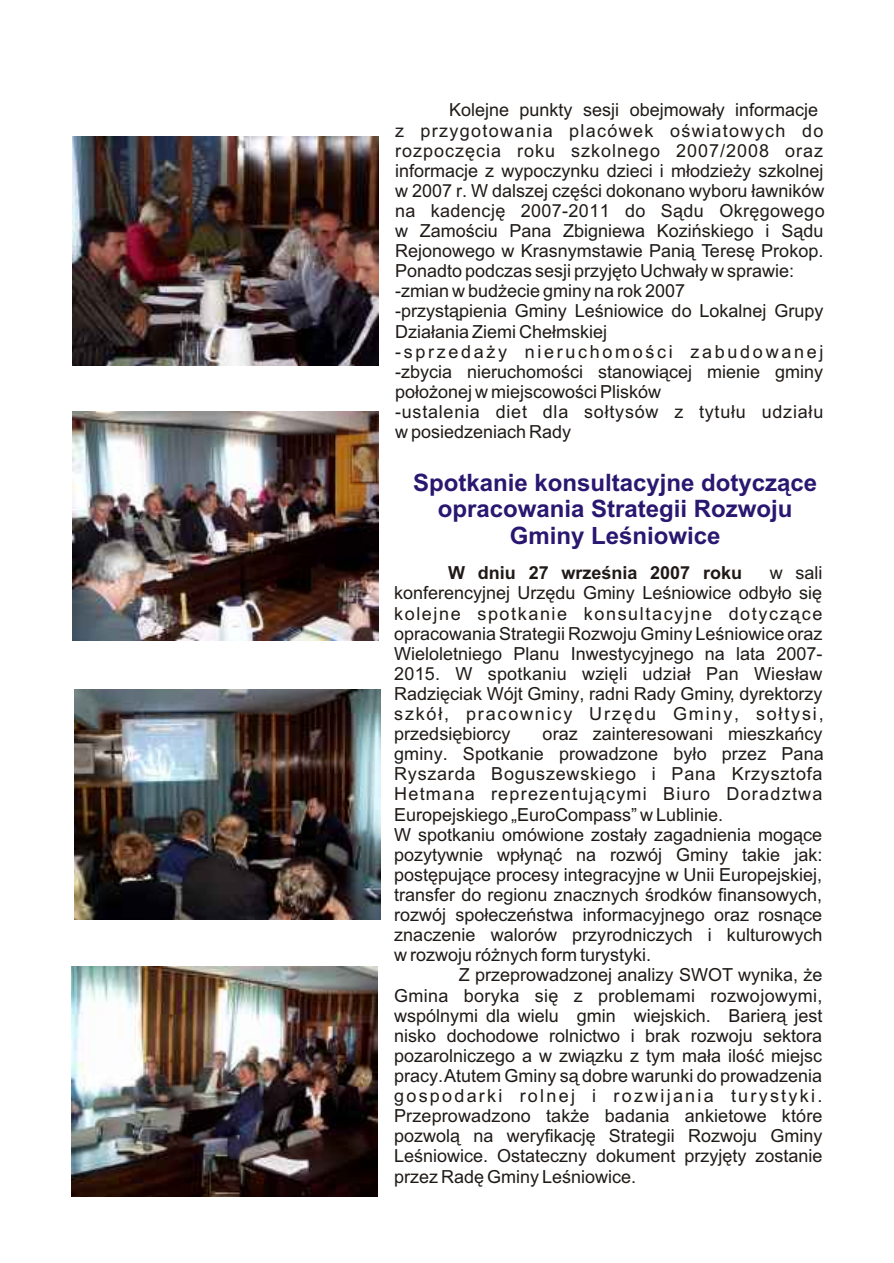
<style>
.page{position:relative;width:894px;height:1263px;background:#fff}
.page>*{position:absolute;margin:0;border:0;box-sizing:border-box;transform-origin:0 0}
.t1{font:700 24px/26.8px "Arial CE";color:#291770;text-align:center}
.t2{font:18px/20.1px "Arial CE";color:#1f1a17}
.t3{font:700 18px "Arial CE";color:#1f1a17}
</style>
<div class="page">
<img style="left:73px;top:136px;width:306px;height:229px">
<img style="left:73px;top:411px;width:306px;height:230px">
<img style="left:74px;top:690px;width:306px;height:229px">
<img style="left:71px;top:967px;width:306px;height:229px">
<p class="t2" style="left:395px;top:102px;width:431px;text-indent:54px">Kolejne punkty sesji obejmowa³y informacje z przygotowania placówek oœwiatowych do rozpoczêcia roku szkolnego 2007/2008 oraz informacje z wypoczynku dzieci i m³odzie¿y szkolnej w 2007 r. W dalszej czêœci dokonano wyboru ³awników na kadencjê 2007-2011 do S¹du Okrêgowego w Zamoœciu Pana Zbigniewa Koziñskiego i S¹du Rejonowego w Krasnymstawie Pani¹ Teresê Prokop.<br>Ponadto podczas sesji przyjêto Uchwa³y w sprawie: -zmian w bud¿ecie gminy na rok 2007<br>-przyst¹pienia Gminy Leœniowice do Lokalnej Grupy Dzia³ania Ziemi Che³mskiej<br>-sprzeda¿y nieruchomoœci zabudowanej -zbycia nieruchomoœci stanowi¹cej mienie gminy po³o¿onej w miejscowoœci Plisków<br>-ustalenia diet dla so³tysów z tytu³u udzia³u w posiedzeniach Rady</p>
<h1 class="t1" style="left:413px;top:471px;width:406px">Spotkanie konsultacyjne dotycz¹ce opracowania Strategii Rozwoju<br>Gminy Leœniowice</h1>
<p class="t3" style="left:448px;top:566px;width:295px">W dniu 27 wrzeœnia 2007 roku</p>
<p class="t2" style="left:394px;top:565px;width:431px;text-align:justify;text-indent:376px">w sali konferencyjnej Urzêdu Gminy Leœniowice odby³o siê kolejne spotkanie konsultacyjne dotycz¹ce opracowania Strategii Rozwoju Gminy Leœniowice oraz Wieloletniego Planu Inwestycyjnego na lata 2007- 2015. W spotkaniu wziêli udzia³ Pan Wies³aw Radziêciak Wójt Gminy, radni Rady Gminy, dyrektorzy szkó³, pracownicy Urzêdu Gminy, so³tysi, przedsiêbiorcy</p>
<p class="t2" style="left:394px;top:725px;width:431px;text-indent:148px">oraz zainteresowani mieszkañcy gminy. Spotkanie prowadzone by³o przez Pana Ryszarda Boguszewskiego i Pana Krzysztofa Hetmana reprezentuj¹cymi Biuro Doradztwa Europejskiego „EuroCompass” w Lublinie.<br>W spotkaniu omówione zosta³y zagadnienia mog¹ce pozytywnie wp³yn¹æ na rozwój Gminy takie jak: postêpuj¹ce procesy integracyjne w Unii Europejskiej, transfer do regionu znacznych œrodków finansowych, rozwój spo³eczeñstwa informacyjnego oraz rosn¹ce znaczenie walorów przyrodniczych i kulturowych w rozwoju ró¿nych form turystyki.</p>
<p class="t2" style="left:394px;top:967px;width:430px;text-align:justify;text-indent:65px">Z przeprowadzonej analizy SWOT wynika, ¿e Gmina boryka siê z problemami rozwojowymi, wspólnymi dla wielu gmin wiejskich. Barier¹ jest nisko dochodowe rolnictwo i brak rozwoju sektora pozarolniczego a w zwi¹zku z tym ma³a iloœæ miejsc pracy. Atutem Gminy s¹ dobre warunki do prowadzenia gospodarki rolnej i rozwijania turystyki.<br>Przeprowadzono tak¿e badania ankietowe które pozwol¹ na weryfikacjê Strategii Rozwoju Gminy Leœniowice. Ostateczny dokument przyjêty zostanie przez Radê Gminy Leœniowice.</p>
</div>
